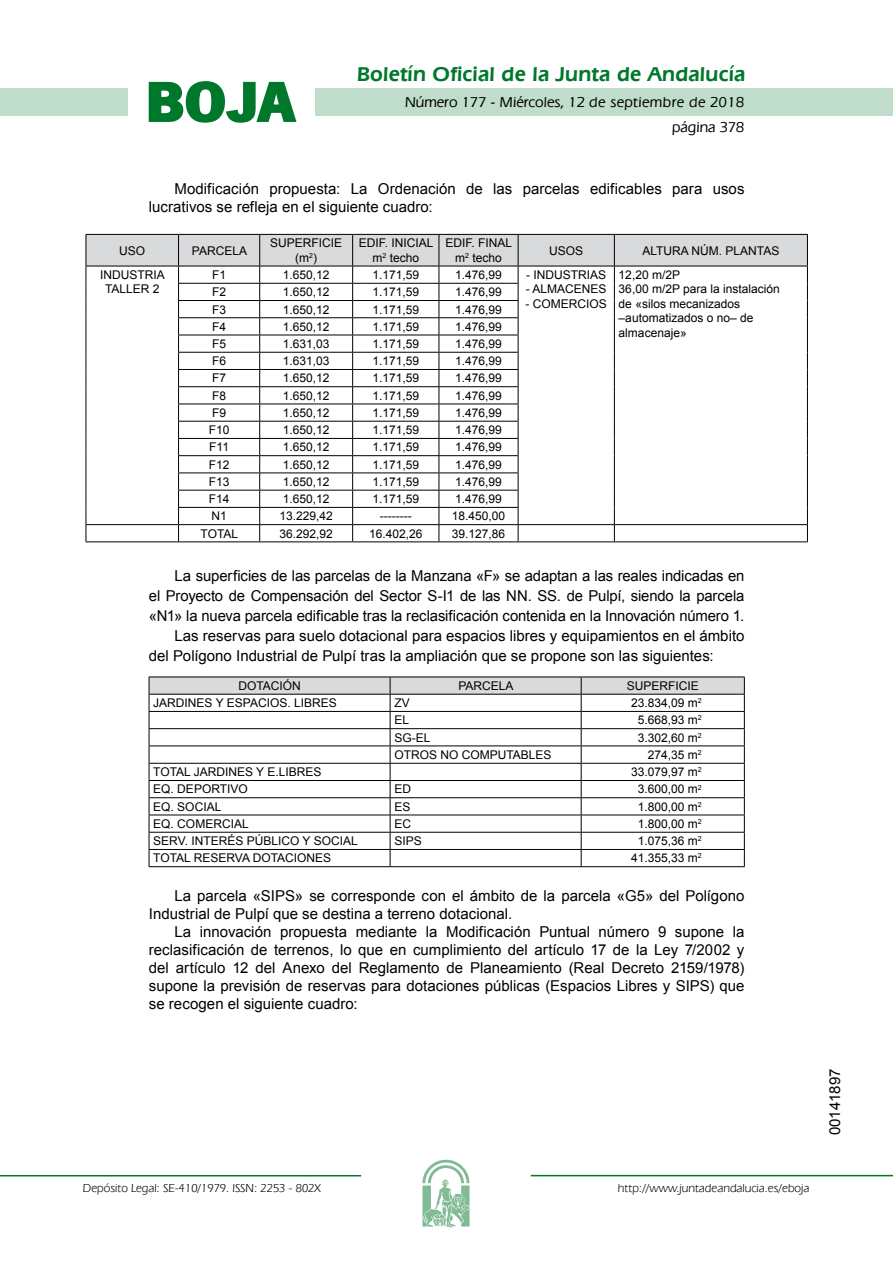
<style>
.page{position:relative;width:893px;height:1263px;background:#fff}
.page>*{position:absolute;margin:0;border:0;box-sizing:border-box;transform-origin:0 0}
.t1{font:700 57.75px "News Got T";color:#00782c;scale:1.14 1}
.t2{font:600 21px "Eras IT Cby BT";letter-spacing:.01em;color:#00782c}
.t3{font:15px/18px "Arial";color:#000}
.t4{font:500 15px/24.5px "Eras IT Cby BT";color:#000;text-align:right}
.t5{font:12px/14.4px "Arial";color:#000;text-align:center}
.t6{font:12px "Eras IT Cby BT";color:#000}
</style>
<div class="page">
<div style="left:315px;top:88px;width:577px;height:28px;background:#bfddca"></div>
<div style="left:0;top:88px;width:128px;height:28px;background:#bfddca"></div>
<hr style="left:0;top:1175px;width:361px;height:2px;background:#00782c">
<svg style="left:422px;top:1159px;width:47px;height:68px"></svg>
<hr style="left:531px;top:1175px;width:361px;height:1px;background:#00782c">
<svg style="left:148px;top:81px;width:149px;height:42px"></svg>
<svg style="left:86px;top:234px;width:722px;height:308px"></svg>
<hr style="left:86px;top:542px;width:92px;height:1px;background:#000">
<hr style="left:178px;top:542px;width:82px;height:1px;background:#000">
<hr style="left:260px;top:542px;width:92px;height:1px;background:#000">
<hr style="left:352px;top:542px;width:87px;height:1px;background:#000">
<hr style="left:439px;top:542px;width:79px;height:1px;background:#000">
<hr style="left:518px;top:542px;width:96px;height:1px;background:#000">
<hr style="left:614px;top:542px;width:193px;height:1px;background:#000">
<svg style="left:149px;top:677px;width:596px;height:189px"></svg>
<hr style="left:149px;top:866px;width:241px;height:1px;background:#000">
<hr style="left:390px;top:866px;width:191px;height:1px;background:#000">
<hr style="left:581px;top:866px;width:163px;height:1px;background:#000">
<h1 class="t1" style="left:145px;top:68px;width:133px">BOJA</h1>
<h2 class="t2" style="left:357px;top:62px;width:390px">Boletín Oficial de la Junta de Andalucía</h2>
<p class="t4" style="left:405px;top:90px;width:341px">Número 177 - Miércoles, 12 de septiembre de 2018 página 378</p>
<p class="t3" style="left:149px;top:180px;width:597px;text-indent:26px">Modificación propuesta: La Ordenación de las parcelas edificables para usos lucrativos se refleja en el siguiente cuadro:</p>
<p class="t5" style="left:119px;top:243px;width:28px">USO</p>
<p class="t5" style="left:192px;top:243px;width:57px">PARCELA</p>
<p class="t5" style="left:270px;top:236px;width:74px">SUPERFICIE (m<sup>2</sup>)</p>
<p class="t5" style="left:358px;top:236px;width:76px">EDIF. INICIAL m<sup>2</sup> techo</p>
<p class="t5" style="left:445px;top:236px;width:68px">EDIF. FINAL m<sup>2</sup> techo</p>
<p class="t5" style="left:549px;top:243px;width:36px">USOS</p>
<p class="t5" style="left:642px;top:243px;width:138px">ALTURA NÚM. PLANTAS</p>
<p class="t5" style="left:100px;top:268px;width:66px">INDUSTRIA<br>TALLER 2</p>
<p class="t5" style="left:212px;top:268px;width:16px">F1</p>
<p class="t5" style="left:283px;top:268px;width:48px">1.650,12</p>
<p class="t5" style="left:372px;top:268px;width:48px">1.171,59</p>
<p class="t5" style="left:455px;top:268px;width:48px">1.476,99</p>
<p class="t5" style="left:526px;top:268px;width:82px">- INDUSTRIAS</p>
<p class="t5" style="left:618px;top:268px;width:163px;text-align:left">12,20 m/2P<br>36,00 m/2P para la instalación de «silos mecanizados –automatizados o no– de almacenaje»</p>
<p class="t5" style="left:526px;top:282px;width:82px">- ALMACENES</p>
<p class="t5" style="left:525px;top:297px;width:83px">- COMERCIOS</p>
<p class="t5" style="left:212px;top:285px;width:16px">F2</p>
<p class="t5" style="left:283px;top:285px;width:48px">1.650,12</p>
<p class="t5" style="left:372px;top:285px;width:48px">1.171,59</p>
<p class="t5" style="left:455px;top:285px;width:48px">1.476,99</p>
<p class="t5" style="left:212px;top:302px;width:16px">F3</p>
<p class="t5" style="left:283px;top:302px;width:48px">1.650,12</p>
<p class="t5" style="left:372px;top:302px;width:48px">1.171,59</p>
<p class="t5" style="left:455px;top:302px;width:48px">1.476,99</p>
<p class="t5" style="left:212px;top:319px;width:16px">F4</p>
<p class="t5" style="left:283px;top:319px;width:48px">1.650,12</p>
<p class="t5" style="left:372px;top:319px;width:48px">1.171,59</p>
<p class="t5" style="left:455px;top:319px;width:48px">1.476,99</p>
<p class="t5" style="left:212px;top:337px;width:16px">F5</p>
<p class="t5" style="left:283px;top:337px;width:48px">1.631,03</p>
<p class="t5" style="left:372px;top:337px;width:48px">1.171,59</p>
<p class="t5" style="left:455px;top:337px;width:48px">1.476,99</p>
<p class="t5" style="left:212px;top:354px;width:16px">F6</p>
<p class="t5" style="left:283px;top:354px;width:48px">1.631,03</p>
<p class="t5" style="left:372px;top:354px;width:48px">1.171,59</p>
<p class="t5" style="left:455px;top:354px;width:48px">1.476,99</p>
<p class="t5" style="left:212px;top:371px;width:16px">F7</p>
<p class="t5" style="left:283px;top:371px;width:48px">1.650,12</p>
<p class="t5" style="left:372px;top:371px;width:48px">1.171,59</p>
<p class="t5" style="left:455px;top:371px;width:48px">1.476,99</p>
<p class="t5" style="left:212px;top:388px;width:16px">F8</p>
<p class="t5" style="left:283px;top:388px;width:48px">1.650,12</p>
<p class="t5" style="left:372px;top:388px;width:48px">1.171,59</p>
<p class="t5" style="left:455px;top:388px;width:48px">1.476,99</p>
<p class="t5" style="left:212px;top:406px;width:16px">F9</p>
<p class="t5" style="left:283px;top:406px;width:48px">1.650,12</p>
<p class="t5" style="left:372px;top:406px;width:48px">1.171,59</p>
<p class="t5" style="left:455px;top:406px;width:48px">1.476,99</p>
<p class="t5" style="left:209px;top:423px;width:22px">F10</p>
<p class="t5" style="left:283px;top:423px;width:48px">1.650,12</p>
<p class="t5" style="left:372px;top:423px;width:48px">1.171,59</p>
<p class="t5" style="left:455px;top:423px;width:48px">1.476,99</p>
<p class="t5" style="left:209px;top:440px;width:21px">F11</p>
<p class="t5" style="left:283px;top:440px;width:48px">1.650,12</p>
<p class="t5" style="left:372px;top:440px;width:48px">1.171,59</p>
<p class="t5" style="left:455px;top:440px;width:48px">1.476,99</p>
<p class="t5" style="left:209px;top:457px;width:22px">F12</p>
<p class="t5" style="left:283px;top:457px;width:48px">1.650,12</p>
<p class="t5" style="left:372px;top:457px;width:48px">1.171,59</p>
<p class="t5" style="left:455px;top:457px;width:48px">1.476,99</p>
<p class="t5" style="left:209px;top:475px;width:22px">F13</p>
<p class="t5" style="left:283px;top:475px;width:48px">1.650,12</p>
<p class="t5" style="left:372px;top:475px;width:48px">1.171,59</p>
<p class="t5" style="left:455px;top:475px;width:48px">1.476,99</p>
<p class="t5" style="left:209px;top:492px;width:22px">F14</p>
<p class="t5" style="left:283px;top:492px;width:48px">1.650,12</p>
<p class="t5" style="left:372px;top:492px;width:48px">1.171,59</p>
<p class="t5" style="left:455px;top:492px;width:48px">1.476,99</p>
<p class="t5" style="left:211px;top:509px;width:17px">N1</p>
<p class="t5" style="left:279px;top:509px;width:55px">13.229,42</p>
<p class="t5" style="left:380px;top:509px;width:33px">--------</p>
<p class="t5" style="left:452px;top:509px;width:55px">18.450,00</p>
<p class="t5" style="left:200px;top:526px;width:39px">TOTAL</p>
<p class="t5" style="left:279px;top:526px;width:55px">36.292,92</p>
<p class="t5" style="left:369px;top:526px;width:55px">16.402,26</p>
<p class="t5" style="left:452px;top:526px;width:55px">39.127,86</p>
<p class="t3" style="left:174px;top:567px;width:571px">La superficies de las parcelas de la Manzana «F» se adaptan a las reales indicadas en</p>
<p class="t3" style="left:149px;top:587px;width:597px">el Proyecto de Compensación del Sector S-I1 de las NN. SS. de Pulpí, siendo la parcela</p>
<p class="t3" style="left:149px;top:607px;width:597px">«N1» la nueva parcela edificable tras la reclasificación contenida en la Innovación número 1.</p>
<p class="t3" style="left:174px;top:627px;width:571px">Las reservas para suelo dotacional para espacios libres y equipamientos en el ámbito</p>
<p class="t3" style="left:149px;top:647px;width:566px">del Polígono Industrial de Pulpí tras la ampliación que se propone son las siguientes:</p>
<p class="t5" style="left:238px;top:679px;width:64px">DOTACIÓN</p>
<p class="t5" style="left:458px;top:679px;width:57px">PARCELA</p>
<p class="t5" style="left:626px;top:679px;width:74px">SUPERFICIE</p>
<p class="t5" style="left:153px;top:696px;width:185px">JARDINES Y ESPACIOS. LIBRES</p>
<p class="t5" style="left:394px;top:696px;width:17px">ZV</p>
<p class="t5" style="left:631px;top:696px;width:72px">23.834,09 m<sup>2</sup></p>
<p class="t5" style="left:394px;top:713px;width:16px">EL</p>
<p class="t5" style="left:638px;top:713px;width:65px">5.668,93 m<sup>2</sup></p>
<p class="t5" style="left:394px;top:730px;width:38px">SG-EL</p>
<p class="t5" style="left:638px;top:730px;width:65px">3.302,60 m<sup>2</sup></p>
<p class="t5" style="left:394px;top:748px;width:159px">OTROS NO COMPUTABLES</p>
<p class="t5" style="left:648px;top:748px;width:55px">274,35 m<sup>2</sup></p>
<p class="t5" style="left:153px;top:765px;width:170px">TOTAL JARDINES Y E.LIBRES</p>
<p class="t5" style="left:631px;top:765px;width:72px">33.079,97 m<sup>2</sup></p>
<p class="t5" style="left:153px;top:782px;width:96px">EQ. DEPORTIVO</p>
<p class="t5" style="left:394px;top:782px;width:18px">ED</p>
<p class="t5" style="left:638px;top:782px;width:65px">3.600,00 m<sup>2</sup></p>
<p class="t5" style="left:153px;top:799px;width:70px">EQ. SOCIAL</p>
<p class="t5" style="left:394px;top:799px;width:18px">ES</p>
<p class="t5" style="left:638px;top:799px;width:65px">1.800,00 m<sup>2</sup></p>
<p class="t5" style="left:153px;top:817px;width:97px">EQ. COMERCIAL</p>
<p class="t5" style="left:394px;top:817px;width:18px">EC</p>
<p class="t5" style="left:638px;top:817px;width:65px">1.800,00 m<sup>2</sup></p>
<p class="t5" style="left:153px;top:834px;width:206px">SERV. INTERÉS PÚBLICO Y SOCIAL</p>
<p class="t5" style="left:394px;top:834px;width:29px">SIPS</p>
<p class="t5" style="left:638px;top:834px;width:65px">1.075,36 m<sup>2</sup></p>
<p class="t5" style="left:153px;top:851px;width:179px">TOTAL RESERVA DOTACIONES</p>
<p class="t5" style="left:631px;top:851px;width:72px">41.355,33 m<sup>2</sup></p>
<p class="t3" style="left:149px;top:887px;width:597px;text-indent:26px">La parcela «SIPS» se corresponde con el ámbito de la parcela «G5» del Polígono<br>Industrial de Pulpí que se destina a terreno dotacional.</p>
<p class="t3" style="left:149px;top:923px;width:597px;text-align:justify;text-indent:26px">La innovación propuesta mediante la Modificación Puntual número 9 supone la reclasificación de terrenos, lo que en cumplimiento del artículo 17 de la Ley 7/2002 y del artículo 12 del Anexo del Reglamento de Planeamiento (Real Decreto 2159/1978) supone la previsión de reservas para dotaciones públicas (Espacios Libres y SIPS) que se recogen el siguiente cuadro:</p>
<p class="t6" style="left:83px;top:1181px;width:239px">Depósito Legal: SE-410/1979. ISSN: 2253 - 802X</p>
<p class="t6" style="left:618px;top:1181px;width:193px">http://www.juntadeandalucia.es/eboja</p>
<p class="t3" style="left:826px;top:1135px;width:68px;rotate:-90deg">00141897</p>
</div>
